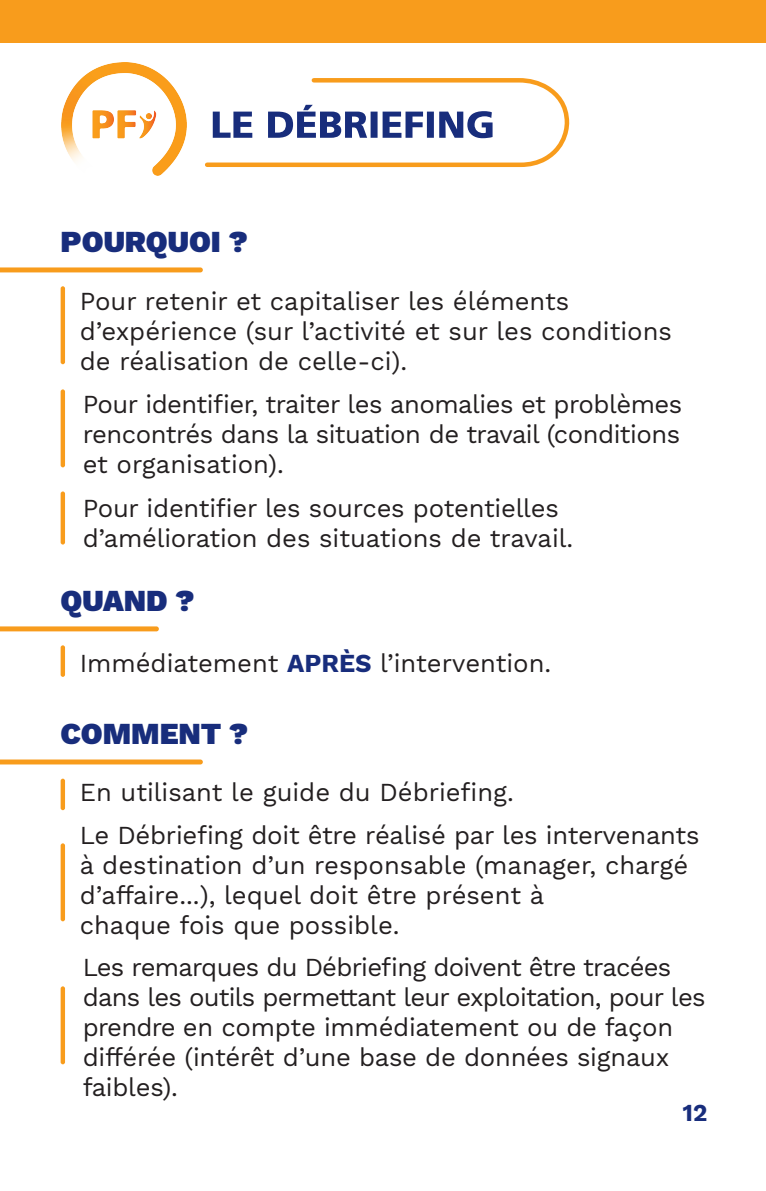
<style>
.page{position:relative;width:766px;height:1191px;background:#fff}
.page>*{position:absolute;margin:0;border:0;box-sizing:border-box;transform-origin:0 0}
.t1{font:900 30px "Work Sans";color:#182d7c}
.t2{font:25.5px/30px "Work Sans";letter-spacing:-.01em;color:#231f20}
.t3{font:25.5px/30px "Work Sans";letter-spacing:-.03em;color:#231f20}
.t4{font:700 24px "Work Sans";color:#182d7c}
.s1{font-weight:700;color:#182d7c}
</style>
<div class="page">
<hr style="left:61px;top:491px;width:4px;height:53px;background:#f89c1c;border-radius:2px">
<hr style="left:61px;top:843px;width:4px;height:78px;background:#f89c1c;border-radius:2px">
<hr style="left:61px;top:986px;width:4px;height:78px;background:#f89c1c;border-radius:2px">
<hr style="left:61px;top:389px;width:4px;height:78px;background:#f89c1c;border-radius:2px">
<hr style="left:61px;top:286px;width:4px;height:78px;background:#f89c1c;border-radius:2px">
<svg style="left:205px;top:78px;width:365px;height:90px"></svg>
<img style="left:62px;top:63px;width:124px;height:113px">
<hr style="left:61px;top:645px;width:4px;height:32px;background:#f89c1c;border-radius:2px">
<hr style="left:61px;top:778px;width:4px;height:32px;background:#f89c1c;border-radius:2px">
<svg style="left:0;top:267px;width:203px;height:5px"></svg>
<svg style="left:0;top:759px;width:203px;height:5px"></svg>
<svg style="left:0;top:626px;width:159px;height:5px"></svg>
<div style="left:0;top:0;width:765px;height:43px;background:#f89c1c"></div>
<p class="t1" style="left:61px;top:224px;width:189px">POURQUOI ?</p>
<p class="t2" style="left:80px;top:287px;width:491px">Pour retenir et capitaliser les éléments</p>
<p class="t2" style="left:80px;top:317px;width:593px">d’expérience (sur l’activité et sur les conditions de réalisation de celle-ci).</p>
<p class="t2" style="left:83px;top:390px;width:601px;text-align:justify">Pour identifier, traiter les anomalies et problèmes rencontrés dans la situation de travail (conditions et organisation).</p>
<p class="t2" style="left:83px;top:495px;width:477px">Pour identifier les sources potentielles</p>
<p class="t2" style="left:83px;top:525px;width:492px">d’amélioration des situations de travail.</p>
<p class="t1" style="left:61px;top:583px;width:135px">QUAND ?</p>
<p class="t2" style="left:80px;top:649px;width:473px">Immédiatement <span class="s1">APRÈS</span> l’intervention.</p>
<p class="t1" style="left:61px;top:716px;width:189px">COMMENT ?</p>
<p class="t2" style="left:80px;top:778px;width:435px">En utilisant le guide du Débriefing.</p>
<p class="t2" style="left:80px;top:821px;width:621px">Le Débriefing doit être réalisé par les intervenants à destination d’un responsable (manager, chargé d’affaire...), lequel doit être présent à<br>chaque fois que possible.</p>
<p class="t3" style="left:83px;top:953px;width:624px">Les remarques du Débriefing doivent être tracées dans les outils permettant leur exploitation, pour les prendre en compte immédiatement ou de façon différée (intérêt d’une base de données signaux faibles).</p>
<p class="t4" style="left:682px;top:1099px;width:26px">12</p>
</div>
